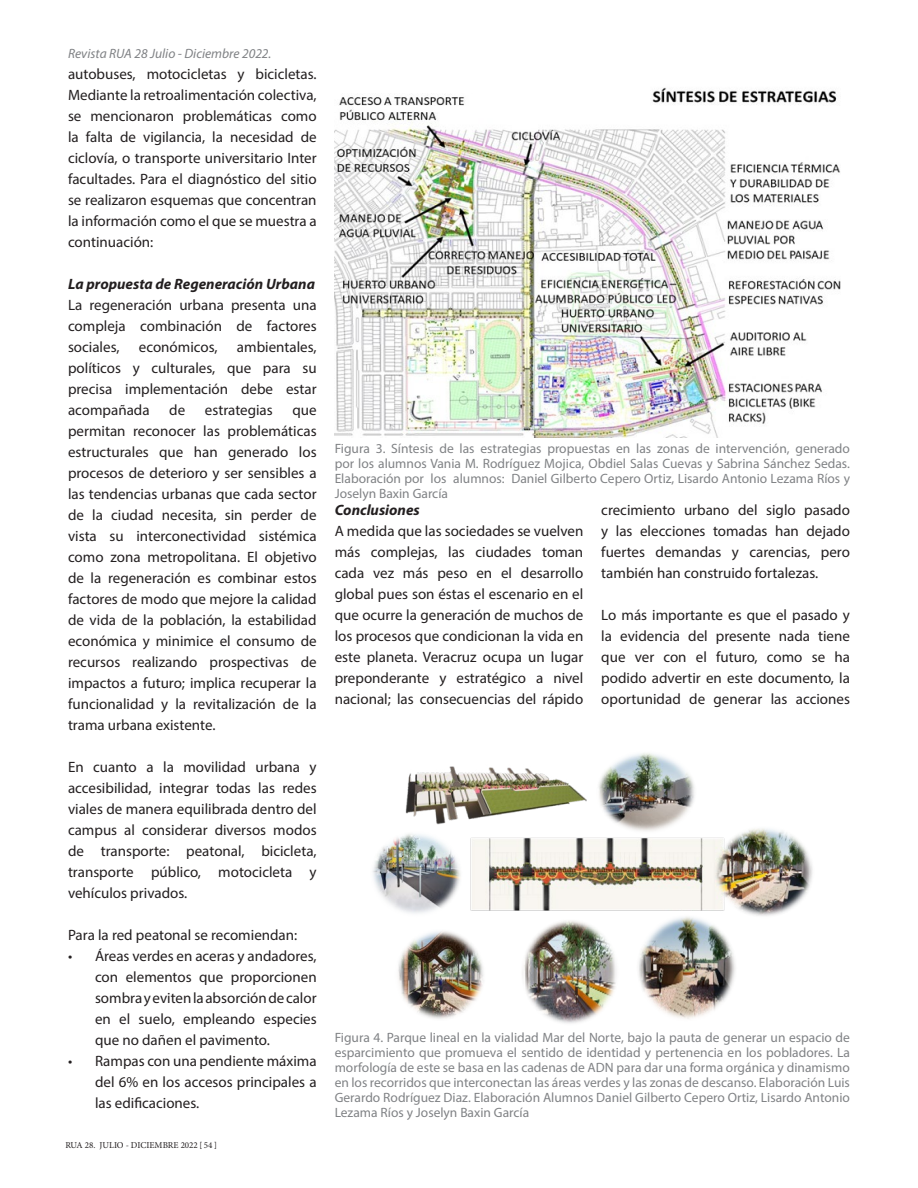
<style>
.page{position:relative;width:918px;height:1188px;background:#fff}
.page>*{position:absolute;margin:0;border:0;box-sizing:border-box;transform-origin:0 0}
.Párrafos_texto{font:15px/21px "Myriad Pro";color:#231f20;text-align:justify}
.Párrafos_texto-2{font:italic 700 15px "Myriad Pro";color:#231f20}
.Títulos{font:13.5px/15px "Myriad Pro";color:#808285;text-align:justify}
.t1{font:italic 13.5px "Myriad Pro";color:#808285}
.t2{font:9px "Minion Pro";color:#231f20}
.s1{font-family:"Myriad Pro"}
</style>
<div class="page">
<img style="left:372px;top:753px;width:441px;height:271px">
<img style="left:335px;top:87px;width:506px;height:350px">
<p class="t1" style="left:68px;top:45px;width:205px">Revista RUA 28 Julio - Diciembre 2022.</p>
<p class="Párrafos_texto" style="left:68px;top:64px;width:250px">autobuses, motocicletas y bicicletas.<br>Mediante la retroalimentación colectiva, se mencionaron problemáticas como la falta de vigilancia, la necesidad de ciclovía, o transporte universitario Inter facultades. Para el diagnóstico del sitio se realizaron esquemas que concentran la información como el que se muestra a continuación:</p>
<p class="Párrafos_texto-2" style="left:68px;top:274px;width:248px">La propuesta de Regeneración Urbana</p>
<p class="Párrafos_texto" style="left:68px;top:295px;width:250px">La regeneración urbana presenta una compleja combinación de factores sociales,</p>
<p class="Párrafos_texto" style="left:68px;top:337px;width:250px;text-indent:169px">ambientales, políticos y culturales, que para su precisa implementación debe estar acompañada</p>
<p class="Párrafos_texto" style="left:139px;top:337px;width:80px">económicos,</p>
<p class="Párrafos_texto" style="left:169px;top:400px;width:17px">de</p>
<p class="Párrafos_texto" style="left:205px;top:400px;width:69px">estrategias</p>
<p class="Párrafos_texto" style="left:68px;top:400px;width:250px;text-indent:224px">que permitan reconocer las problemáticas estructurales que han generado los procesos de deterioro y ser sensibles a las tendencias urbanas que cada sector de la ciudad necesita, sin perder de vista su interconectividad sistémica como zona metropolitana. El objetivo de la regeneración es combinar estos factores de modo que mejore la calidad de vida de la población, la estabilidad económica y minimice el consumo de recursos realizando prospectivas de impactos a futuro; implica recuperar la funcionalidad y la revitalización de la trama urbana existente.</p>
<p class="Párrafos_texto" style="left:68px;top:757px;width:250px">En cuanto a la movilidad urbana y accesibilidad, integrar todas las redes viales de manera equilibrada dentro del campus al considerar diversos modos de transporte: peatonal, bicicleta, transporte público, motocicleta y vehículos privados.</p>
<p class="Párrafos_texto" style="left:68px;top:925px;width:231px">Para la red peatonal se recomiendan:</p>
<p class="Párrafos_texto" style="left:95px;top:946px;width:223px;text-indent:-27px">• Áreas verdes en aceras y andadores, con elementos que proporcionen sombra y eviten la absorción de calor en el suelo, empleando especies que no dañen el pavimento.</p>
<p class="Párrafos_texto" style="left:95px;top:1051px;width:223px;text-indent:-27px">• Rampas con una pendiente máxima del 6% en los accesos principales a las edificaciones.</p>
<p class="t2" style="left:65px;top:1139px;width:153px">RUA 28. JULIO - DICIEMBRE 2022 <span class="s1">[</span> 54 <span class="s1">]</span></p>
<p class="Títulos" style="left:335px;top:441px;width:517px">Figura 3. Síntesis de las estrategias propuestas en las zonas de intervención, generado por los alumnos Vania M. Rodríguez Mojica, Obdiel Salas Cuevas y Sabrina Sánchez Sedas.<br>Elaboración por los alumnos: Daniel Gilberto Cepero Ortiz, Lisardo Antonio Lezama Ríos y Joselyn Baxin García</p>
<p class="Párrafos_texto-2" style="left:335px;top:500px;width:87px">Conclusiones</p>
<p class="Párrafos_texto" style="left:335px;top:520px;width:250px">A medida que las sociedades se vuelven más complejas, las ciudades toman cada vez más peso en el desarrollo global pues son éstas el escenario en el que ocurre la generación de muchos de los procesos que condicionan la vida en este planeta. Veracruz ocupa un lugar preponderante y estratégico a nivel nacional; las consecuencias del rápido</p>
<p class="Párrafos_texto" style="left:601px;top:499px;width:250px">crecimiento urbano del siglo pasado y las elecciones tomadas han dejado fuertes demandas y carencias, pero también han construido fortalezas.</p>
<p class="Párrafos_texto" style="left:601px;top:604px;width:250px">Lo más importante es que el pasado y la evidencia del presente nada tiene que ver con el futuro, como se ha podido advertir en este documento, la oportunidad de generar las acciones</p>
<p class="Títulos" style="left:335px;top:1030px;width:517px">Figura 4. Parque lineal en la vialidad Mar del Norte, bajo la pauta de generar un espacio de esparcimiento que promueva el sentido de identidad y pertenencia en los pobladores. La morfología de este se basa en las cadenas de ADN para dar una forma orgánica y dinamismo en los recorridos que interconectan las áreas verdes y las zonas de descanso. Elaboración Luis Gerardo Rodríguez Diaz. Elaboración Alumnos Daniel Gilberto Cepero Ortiz, Lisardo Antonio Lezama Ríos y Joselyn Baxin García</p>
</div>
